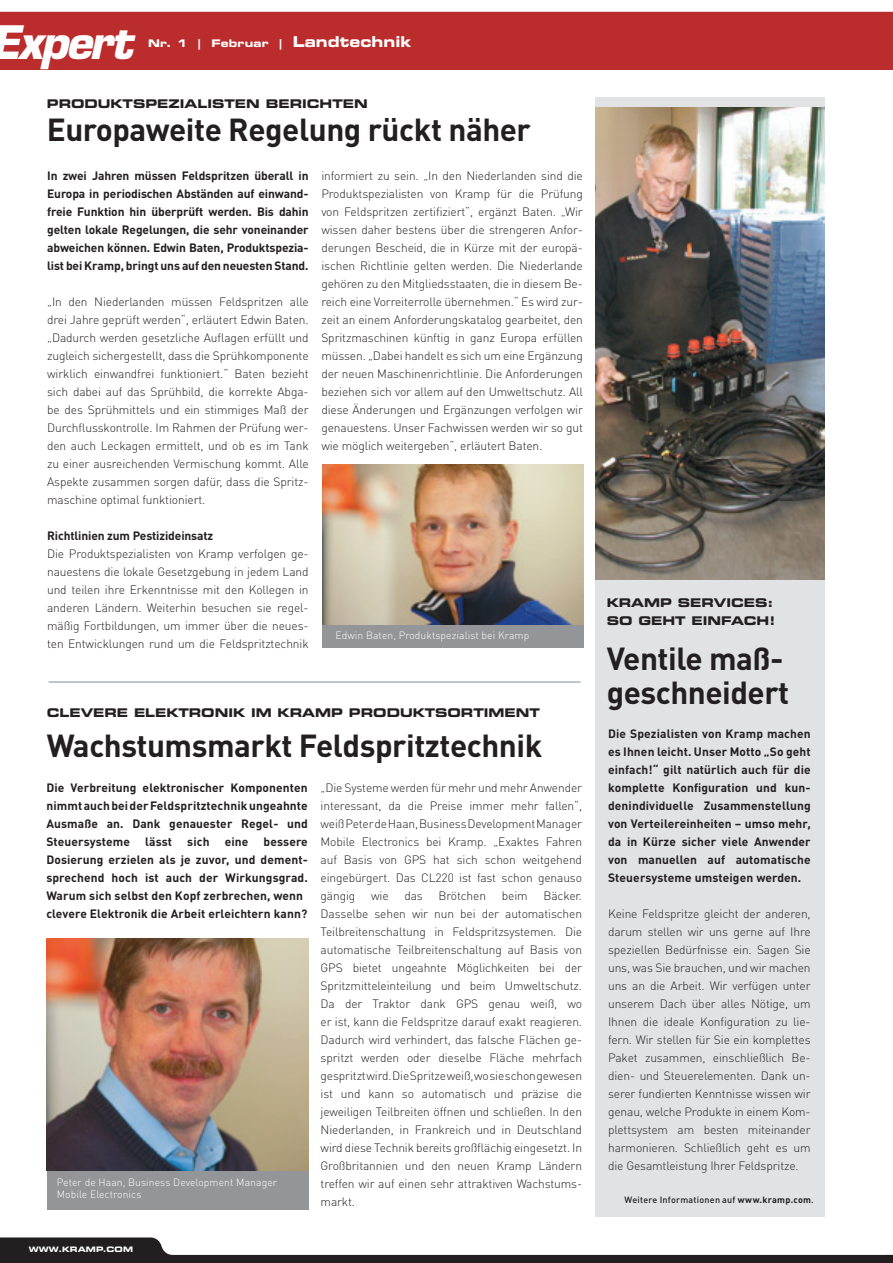
<style>
.page{position:relative;width:893px;height:1263px;background:#fff}
.page>*{position:absolute;margin:0;border:0;box-sizing:border-box;transform-origin:0 0}
.t1{font:italic 700 45px "Eurostile LT Std";letter-spacing:-.05em;color:#fff}
.t2{font:700 31.5px/34.5px "DIN Pro";letter-spacing:-.015em;color:#231f20}
.t3{font:300 12px/18px "DIN Pro";letter-spacing:-.01em;color:#231f20;text-align:justify}
.t4{font:700 12px/18px "DIN Pro";letter-spacing:.01em;color:#231f20;text-align:justify}
.t5{font:12px/18px "Eurostile LT Pro Bold Ex 2";color:#231f20}
.t6{font:700 12px "DIN Pro";letter-spacing:-.01em;color:#231f20}
.t7{font:300 10.5px/12px "DIN Pro";letter-spacing:.01em;color:#fff}
.t8{font:10.5px "Eurostile LT Std Bold Ex 2";letter-spacing:.015em;color:#fff}
.t9{font:500 9px "DIN Pro";letter-spacing:.025em;color:#231f20}
.t10{font:7.5px "Eurostile LT Std Bold Ex 2";letter-spacing:.005em;color:#fff}
.s1{font-size:15px}
.s2{font-weight:700}
</style>
<div class="page">
<div style="left:595px;top:98px;width:230px;height:1118px;background:#e1e2e4"></div>
<hr style="left:49px;top:681px;width:532px;height:2px;background:#a7b6be">
<div style="left:322px;top:464px;width:262px;height:184px;background:#939598"></div>
<img style="left:322px;top:464px;width:262px;height:161px">
<img style="left:596px;top:107px;width:229px;height:473px">
<div style="left:47px;top:938px;width:262px;height:272px;background:#939598"></div>
<img style="left:47px;top:938px;width:262px;height:232px">
<svg style="left:0;top:1237px;width:893px;height:26px"></svg>
<div style="left:0;top:0;width:893px;height:69px;background:#bb2d2d"></div>
<svg style="left:0;top:0;width:893px;height:12px;background:#fdfbfb"></svg>
<h1 class="t1" style="left:-10px;top:15px;width:144px">Expert</h1>
<p class="t8" style="left:148px;top:36px;width:265px">Nr. 1 | Februar | <span class="s1">Landtechnik</span></p>
<p class="t5" style="left:47px;top:94px;width:322px">PRODUKTSPEZIALISTEN BERICHTEN</p>
<h2 class="t2" style="left:47px;top:111px;width:486px">Europaweite Regelung rückt näher</h2>
<p class="t4" style="left:47px;top:166px;width:263px">In zwei Jahren müssen Feldspritzen überall in Europa in periodischen Abständen auf einwand&shy;freie Funktion hin überprüft werden. Bis dahin gelten lokale Regelungen, die sehr voneinander abweichen können. Edwin Baten, Produktspezia&shy;list bei Kramp, bringt uns auf den neuesten Stand.</p>
<p class="t3" style="left:47px;top:292px;width:263px">„In den Niederlanden müssen Feldspritzen alle drei Jahre geprüft werden“, erläutert Edwin Baten. „Dadurch werden gesetzliche Auflagen erfüllt und zugleich sichergestellt, dass die Sprühkomponente wirklich einwandfrei funktioniert.“ Baten bezieht sich dabei auf das Sprühbild, die korrekte Abga&shy;be des Sprühmittels und ein stimmiges Maß der Durchflusskontrolle. Im Rahmen der Prüfung wer&shy;den auch Leckagen ermittelt, und ob es im Tank zu einer ausreichenden Vermischung kommt. Alle Aspekte zusammen sorgen dafür, dass die Spritz&shy;maschine optimal funktioniert.</p>
<p class="t6" style="left:47px;top:528px;width:168px">Richtlinien zum Pestizideinsatz</p>
<p class="t3" style="left:47px;top:544px;width:263px">Die Produktspezialisten von Kramp verfolgen ge&shy;nauestens die lokale Gesetzgebung in jedem Land und teilen ihre Erkenntnisse mit den Kollegen in anderen Ländern. Weiterhin besuchen sie regel&shy;mäßig Fortbildungen, um immer über die neues&shy;ten Entwicklungen rund um die Feldspritztechnik</p>
<p class="t3" style="left:321px;top:166px;width:263px">informiert zu sein. „In den Niederlanden sind die Produktspezialisten von Kramp für die Prüfung von Feldspritzen zertifiziert“, ergänzt Baten. „Wir wissen daher bestens über die strengeren Anfor&shy;derungen Bescheid, die in Kürze mit der europä&shy;ischen Richtlinie gelten werden. Die Niederlande gehören zu den Mitgliedsstaaten, die in diesem Be&shy;reich eine Vorreiterrolle übernehmen.“ Es wird zur&shy;zeit an einem Anforderungskatalog gearbeitet, den Spritzmaschinen künftig in ganz Europa erfüllen müssen. „Dabei handelt es sich um eine Ergänzung der neuen Maschinenrichtlinie. Die Anforderungen beziehen sich vor allem auf den Umweltschutz. All diese Änderungen und Ergänzungen verfolgen wir genauestens. Unser Fachwissen werden wir so gut wie möglich weitergeben“, erläutert Baten.</p>
<p class="t7" style="left:336px;top:629px;width:195px">Edwin Baten, Produktspezialist bei Kramp</p>
<p class="t5" style="left:47px;top:704px;width:495px">CLEVERE ELEKTRONIK IM KRAMP PRODUKTSORTIMENT</p>
<h2 class="t2" style="left:47px;top:727px;width:497px">Wachstumsmarkt Feldspritztechnik</h2>
<p class="t4" style="left:46px;top:778px;width:263px">Die Verbreitung elektronischer Komponenten nimmt auch bei der Feldspritztechnik ungeahnte Ausmaße an. Dank genauester Regel- und Steuersysteme</p>
<p class="t4" style="left:145px;top:832px;width:28px">lässt</p>
<p class="t4" style="left:187px;top:832px;width:24px">sich</p>
<p class="t4" style="left:225px;top:832px;width:25px">eine</p>
<p class="t4" style="left:46px;top:832px;width:263px;text-align:left;text-indent:217px">bessere Dosierung erzielen als je zuvor, und dement&shy;sprechend hoch ist auch der Wirkungsgrad.<br>Warum sich selbst den Kopf zerbrechen, wenn clevere Elektronik die Arbeit erleichtern kann?</p>
<p class="t7" style="left:57px;top:1176px;width:222px">Peter de Haan, Business Development Manager<br>Mobile Electronics</p>
<p class="t3" style="left:321px;top:778px;width:263px">„Die Systeme werden für mehr und mehr Anwender interessant, da die Preise immer mehr fallen“, weiß Peter de Haan, Business Development Manager Mobile Electronics bei Kramp. „Exaktes Fahren auf Basis von GPS hat sich schon weitgehend eingebürgert. Das CL220 ist fast schon genauso gängig</p>
<p class="t3" style="left:321px;top:886px;width:263px;text-indent:223px">Bäcker.<br>Dasselbe sehen wir nun bei der automatischen Teilbreitenschaltung in Feldspritzsystemen. Die automatische Teilbreitenschaltung auf Basis von GPS bietet ungeahnte Möglichkeiten bei der Spritzmitteleinteilung und beim Umweltschutz.<br>Da der Traktor dank GPS genau weiß, wo er ist, kann die Feldspritze darauf exakt reagieren.<br>Dadurch wird verhindert, das falsche Flächen ge&shy;spritzt werden oder dieselbe Fläche mehrfach gespritzt wird. Die Spritze weiß, wo sie schon gewesen ist und kann so automatisch und präzise die jeweiligen Teilbreiten öffnen und schließen. In den Niederlanden, in Frankreich und in Deutschland wird diese Technik bereits großflächig eingesetzt. In Großbritannien und den neuen Kramp Ländern treffen wir auf einen sehr attraktiven Wachstums&shy;markt.</p>
<p class="t3" style="left:371px;top:886px;width:19px">wie</p>
<p class="t3" style="left:404px;top:886px;width:20px">das</p>
<p class="t3" style="left:439px;top:886px;width:49px">Brötchen</p>
<p class="t3" style="left:502px;top:886px;width:27px">beim</p>
<p class="t10" style="left:29px;top:1244px;width:106px">WWW.KRAMP.COM</p>
<p class="t5" style="left:607px;top:593px;width:170px">KRAMP SERVICES:<br>SO GEHT EINFACH!</p>
<h2 class="t2" style="left:607px;top:640px;width:184px">Ventile maß&shy;geschneidert</h2>
<p class="t4" style="left:608px;top:724px;width:204px">Die Spezialisten von Kramp machen es Ihnen leicht. Unser Motto „So geht einfach!“ gilt natürlich auch für die komplette Konfiguration und kun&shy;denindividuelle Zusammenstellung von Verteilereinheiten – umso mehr, da in Kürze sicher viele Anwender von manuellen auf automatische Steuersysteme umsteigen werden.</p>
<p class="t3" style="left:608px;top:904px;width:204px">Keine Feldspritze gleicht der anderen, darum stellen wir uns gerne auf Ihre speziellen Bedürfnisse ein. Sagen Sie uns, was Sie brauchen, und wir machen uns an die Arbeit. Wir verfügen unter unserem Dach über alles Nötige, um Ihnen die ideale Konfiguration zu lie&shy;fern. Wir stellen für Sie ein komplettes Paket zusammen, einschließlich Be&shy;dien- und Steuerelementen. Dank un&shy;serer fundierten Kenntnisse wissen wir genau, welche Produkte in einem Kom&shy;plettsystem am besten miteinander harmonieren. Schließlich geht es um die Gesamtleistung Ihrer Feldspritze.</p>
<p class="t9" style="left:624px;top:1194px;width:191px">Weitere Informationen auf <span class="s2">www.kramp.com</span>.</p>
</div>
